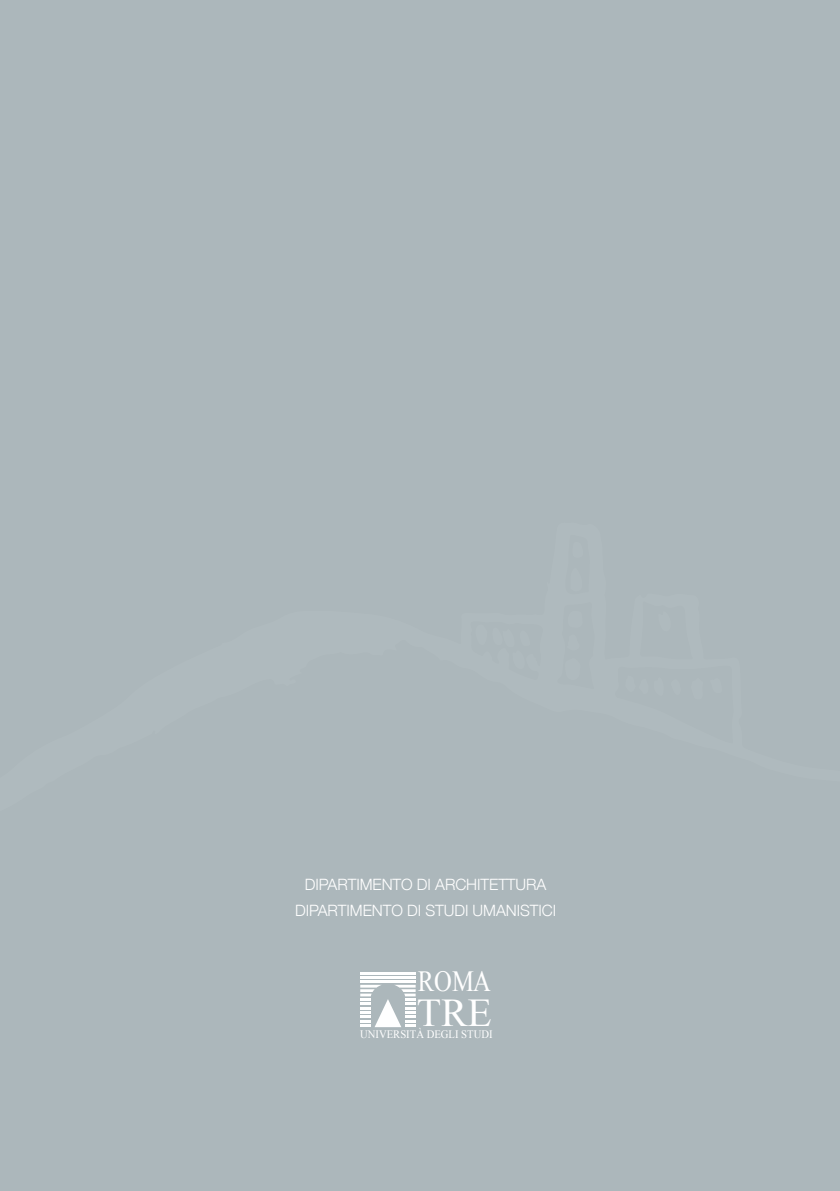
<style>
.page{position:relative;width:840px;height:1191px;background:#fff}
.page>*{position:absolute;margin:0;border:0;box-sizing:border-box;transform-origin:0 0}
.t1{font:39.4px "Times New Roman";color:#fff}
.t2{font:29.2px "Times New Roman";color:#fff;scale:.84 1}
.t3{font:300 15.6px/26px "Helvetica Neue";letter-spacing:-.005em;color:#fff;text-align:center}
.t4{font:11.4px "Times New Roman";color:#fff;scale:.93 1}
</style>
<div class="page">
<div style="left:0;top:0;width:839px;height:1191px;background:#acb7bb"></div>
<hr style="left:360px;top:971px;width:55px;height:3px;background:#fff">
<hr style="left:360px;top:976px;width:55px;height:2px;background:#fff">
<hr style="left:360px;top:980px;width:55px;height:3px;background:#fff">
<svg style="left:360px;top:984px;width:55px;height:43px"></svg>
<p class="t3" style="left:295px;top:870px;width:262px">DIPARTIMENTO DI ARCHITETTURA<br>DIPARTIMENTO DI STUDI UMANISTICI</p>
<h2 class="t2" style="left:417px;top:961px;width:89px">ROMA</h2>
<p class="t4" style="left:360px;top:1026px;width:144px">UNIVERSITÀ DEGLI STUDI</p>
<h1 class="t1" style="left:416px;top:986px;width:77px">TRE</h1>
</div>
